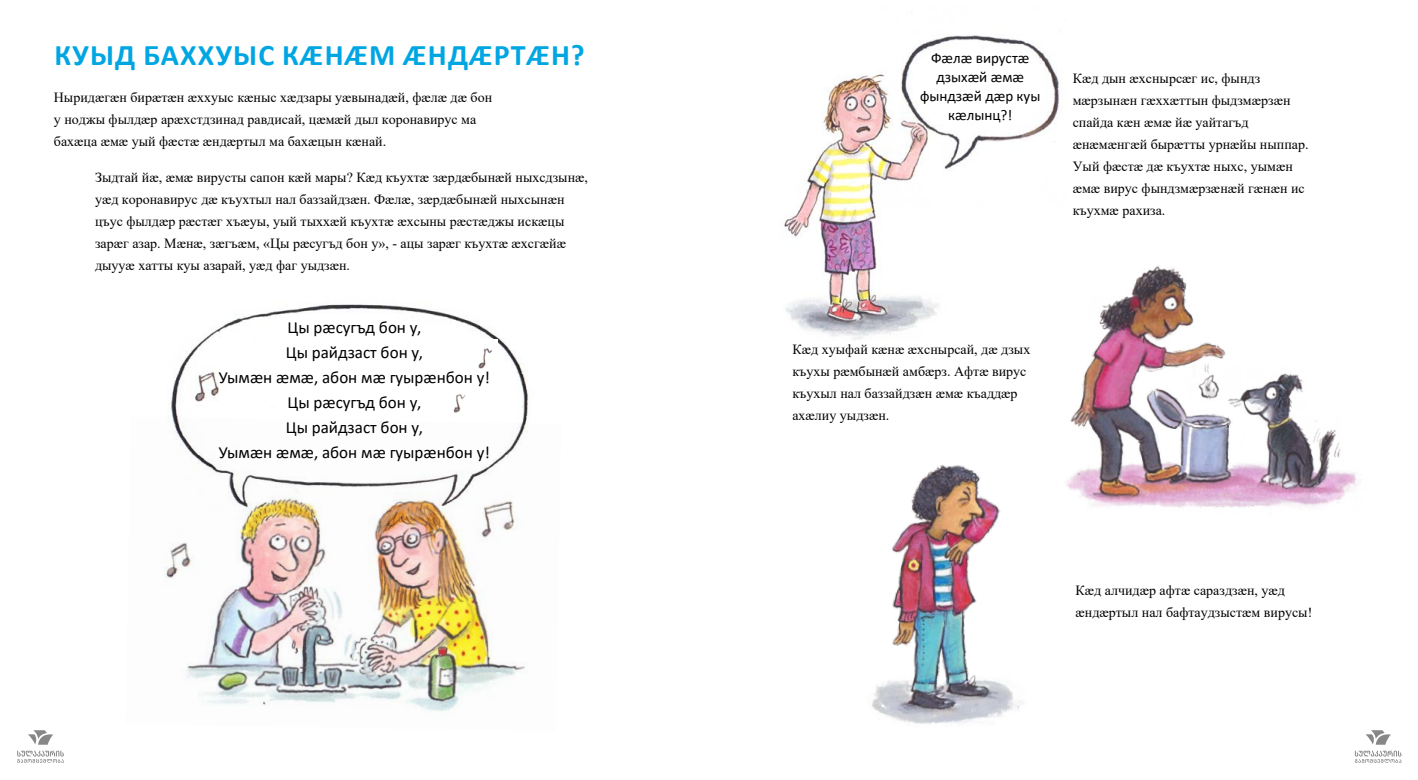
<style>
.page{position:relative;width:1418px;height:780px;background:#fff}
.page>*{position:absolute;margin:0;border:0;box-sizing:border-box;transform-origin:0 0}
.t1{font:700 30px "Calibri";letter-spacing:.04em;color:#00a6e2}
.t2{font:17px/25px "Calibri";color:#000;text-align:center}
.t3{font:15px/19px "Calibri";color:#000;text-align:center}
.t4{font:14px/22px "Times New Roman";color:#000}
</style>
<div class="page">
<img style="left:872px;top:465px;width:149px;height:259px">
<img style="left:1066px;top:266px;width:293px;height:242px">
<img style="left:784px;top:74px;width:155px;height:266px">
<img style="left:164px;top:517px;width:361px;height:195px">
<img style="left:882px;top:35px;width:177px;height:174px">
<img style="left:171px;top:304px;width:358px;height:213px">
<svg style="left:1365px;top:730px;width:25px;height:14px"></svg>
<svg style="left:1354px;top:750px;width:47px;height:13px"></svg>
<svg style="left:28px;top:730px;width:25px;height:14px"></svg>
<svg style="left:17px;top:750px;width:47px;height:13px"></svg>
<img style="left:466px;top:340px;width:31px;height:39px">
<img style="left:451px;top:391px;width:22px;height:27px">
<h1 class="t1" style="left:54px;top:34px;width:531px">КУЫД БАХХУЫС КÆНÆМ ÆНДÆРТÆН?</h1>
<p class="t4" style="left:54px;top:85px;width:440px">Ныридæгæн бирæтæн æххуыс кæныс хæдзары уæвынадæй, фæлæ дæ бон у ноджы фылдæр арæхстдзинад равдисай, цæмæй дыл коронавирус ма бахæца æмæ уый фæстæ æндæртыл ма бахæцын кæнай.</p>
<p class="t4" style="left:95px;top:166px;width:494px">Зыдтай йæ, æмæ вирусты сапон кæй мары? Кæд къухтæ зæрдæбынæй ныхсдзынæ, уæд коронавирус дæ къухтыл нал баззайдзæн. Фæлæ, зæрдæбынæй ныхсынæн цъус фылдæр рæстæг хъæуы, уый тыххæй къухтæ æхсыны рæстæджы искæцы зарæг азар. Мæнæ, зæгъæм, «Цы рæсугъд бон у», - ацы зарæг къухтæ æхсгæйæ дыууæ хатты куы азарай, уæд фаг уыдзæн.</p>
<p class="t2" style="left:219px;top:314px;width:272px">Цы рæсугъд бон у,<br>Цы райдзаст бон у,<br>Уымæн æмæ, абон мæ гуырæнбон у!<br>Цы рæсугъд бон у,<br>Цы райдзаст бон у,<br>Уымæн æмæ, абон мæ гуырæнбон у!</p>
<p class="t3" style="left:920px;top:48px;width:122px">Фæлæ вирустæ дзыхæй æмæ фындзæй дæр куы кæлынц?!</p>
<p class="t4" style="left:1072px;top:67px;width:237px">Кæд дын æхснырсæг ис, фындз мæрзынæн гæххæттын фыдзмæрзæн спайда кæн æмæ йæ уайтагъд æнæмæнгæй бырæтты урнæйы ныппар.<br>Уый фæстæ дæ къухтæ ныхс, уымæн æмæ вирус фындзмæрзæнæй гæнæн ис къухмæ рахиза.</p>
<p class="t4" style="left:792px;top:338px;width:239px">Кæд хуыфай кæнæ æхснырсай, дæ дзых къухы рæмбынæй амбæрз. Афтæ вирус къухыл нал баззайдзæн æмæ къаддæр ахæлиу уыдзæн.</p>
<p class="t4" style="left:1075px;top:579px;width:238px">Кæд алчидæр афтæ сараздзæн, уæд æндæртыл нал бафтаудзыстæм вирусы!</p>
</div>
